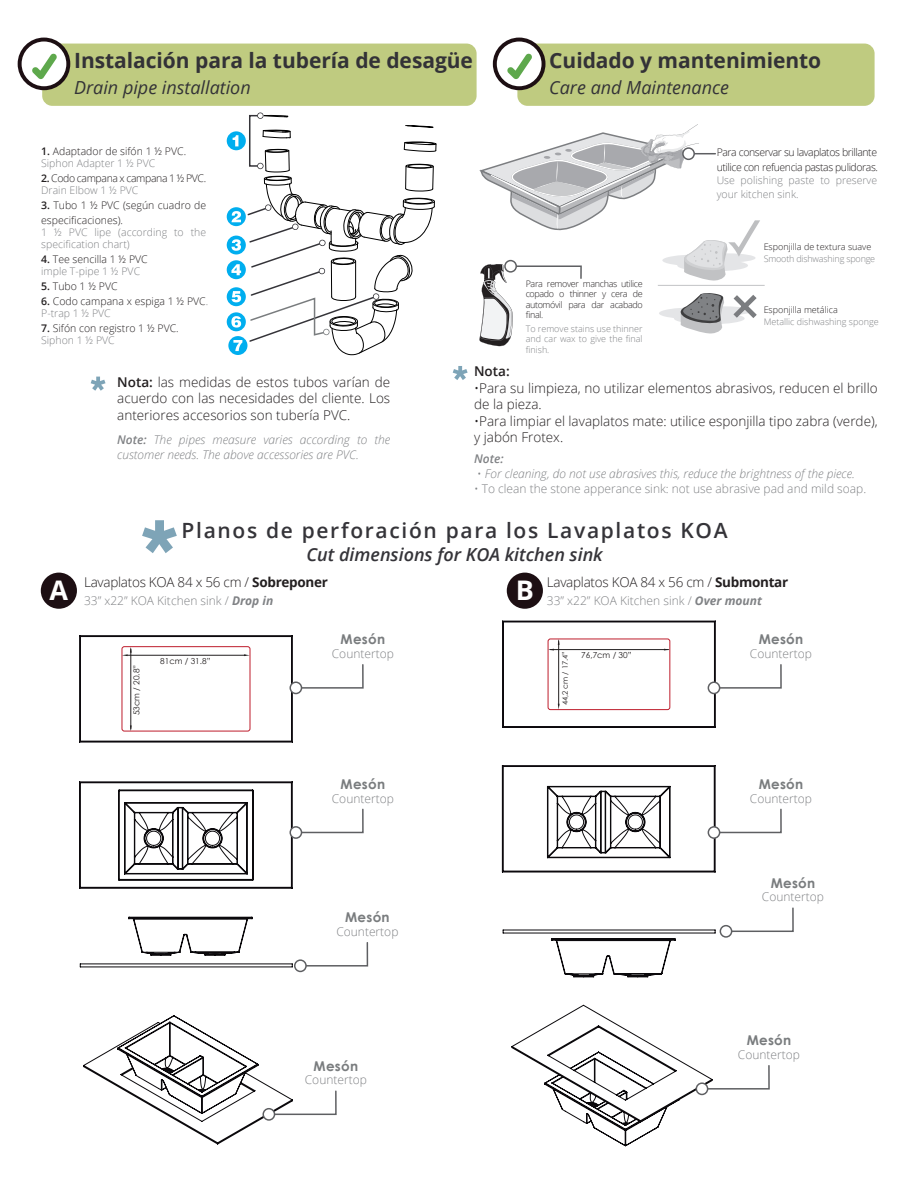
<style>
.page{position:relative;width:918px;height:1188px;background:#fff}
.page>*{position:absolute;margin:0;border:0;box-sizing:border-box;transform-origin:0 0}
.t1{font:700 27px "Open Sans";color:#fff}
.t2{font:700 21px "Open Sans";color:#333237}
.t3{font:600 21px "Open Sans";letter-spacing:.08em;color:#353439}
.t4{font:italic 18px "Open Sans";color:#333237}
.t5{font:italic 600 18px "Open Sans";color:#353439}
.t6{font:300 13.5px/16.5px "Open Sans";color:#231f20}
.t7{font:300 13.5px "Open Sans";letter-spacing:-.02em;color:#231f20}
.t8{font:700 13.5px "Century Gothic";letter-spacing:.02em;color:#797c7e}
.t9{font:600 13.5px "Open Sans";color:#231f20}
.t10{font:300 12px "Open Sans";color:#808285}
.t11{font:italic 300 12px/15px "Open Sans";color:#808285}
.t12{font:italic 600 12px "Open Sans";color:#808285}
.t13{font:300 10.5px/12px "Open Sans";color:#231f20}
.t14{font:300 10.5px/13.5px "Open Sans";color:#808285}
.t15{font:300 10.5px/15px "Open Sans";letter-spacing:-.04em;color:#231f20}
.t16{font:300 10.5px/12px "Open Sans";letter-spacing:-.035em;color:#231f20}
.t17{font:300 9px/10.5px "Open Sans";color:#808285;text-align:justify}
.t18{font:300 9px/10.5px "Open Sans";letter-spacing:-.04em;color:#231f20;text-align:justify}
.t19{font:300 9px "Open Sans";color:#231f20}
.t20{font:300 9px "Open Sans";letter-spacing:-.02em;color:#808285}
.t21{font:8.25px "Century Gothic";color:#231f20}
.t22{font:7.5px "Century Gothic";color:#231f20}
.s1{font-weight:600}
.s2{color:#808285}
.s3{font-style:normal}
.s4{font-weight:700}
.s5{font-weight:700;font-style:italic}
</style>
<div class="page">
<div style="left:42px;top:44px;width:435px;height:62px;background:#bfcb80;border-radius:10px"></div>
<svg style="left:18px;top:38px;width:52px;height:52px"></svg>
<div style="left:517px;top:44px;width:358px;height:62px;background:#bfcb80;border-radius:10px"></div>
<svg style="left:493px;top:38px;width:52px;height:52px"></svg>
<svg style="left:453px;top:366px;width:15px;height:14px"></svg>
<hr style="left:658px;top:285px;width:107px;height:1px;background:#c2c3c5">
<svg style="left:142px;top:520px;width:35px;height:33px"></svg>
<svg style="left:479px;top:124px;width:281px;height:222px"></svg>
<svg style="left:91px;top:377px;width:15px;height:14px"></svg>
<div style="left:227px;top:131px;width:19px;height:19px;background:#00aeef;border-radius:50%"></div>
<div style="left:227px;top:207px;width:19px;height:19px;background:#00aeef;border-radius:50%"></div>
<div style="left:227px;top:236px;width:19px;height:19px;background:#00aeef;border-radius:50%"></div>
<div style="left:227px;top:260px;width:19px;height:19px;background:#00aeef;border-radius:50%"></div>
<div style="left:227px;top:287px;width:19px;height:19px;background:#00aeef;border-radius:50%"></div>
<div style="left:227px;top:312px;width:19px;height:19px;background:#00aeef;border-radius:50%"></div>
<svg style="left:228px;top:336px;width:19px;height:19px"></svg>
<svg style="left:231px;top:105px;width:206px;height:251px"></svg>
<svg style="left:502px;top:621px;width:280px;height:107px"></svg>
<svg style="left:502px;top:765px;width:280px;height:108px"></svg>
<svg style="left:503px;top:907px;width:291px;height:70px"></svg>
<svg style="left:511px;top:1005px;width:259px;height:141px"></svg>
<svg style="left:79px;top:635px;width:285px;height:108px"></svg>
<svg style="left:79px;top:781px;width:285px;height:108px"></svg>
<svg style="left:80px;top:917px;width:289px;height:55px"></svg>
<svg style="left:83px;top:1015px;width:254px;height:129px"></svg>
<div style="left:41px;top:573px;width:36px;height:36px;background:#1d0f13;border-radius:50%"></div>
<div style="left:507px;top:573px;width:36px;height:36px;background:#1d0f13;border-radius:50%"></div>
<h2 class="t2" style="left:74px;top:46px;width:400px">Instalación para la tubería de desagüe</h2>
<h3 class="t4" style="left:74px;top:75px;width:178px">Drain pipe installation</h3>
<p class="t13" style="left:41px;top:145px;width:146px"><span class="s1">1.</span> Adaptador de sifón 1 ½ PVC.<br><span class="s2">Siphon Adapter 1 ½ PVC</span></p>
<p class="t16" style="left:41px;top:172px;width:167px"><span class="s1">2.</span> Codo campana x campana 1 ½ PVC.<br><span class="s2">Drain Elbow 1 ½ PVC</span></p>
<p class="t13" style="left:41px;top:198px;width:166px;line-height:15px"><span class="s1">3.</span> Tubo 1 ½ PVC (según cuadro de especificaciones).</p>
<p class="t14" style="left:41px;top:226px;width:167px;line-height:12px">1 ½ PVC lipe (according to the specification chart)</p>
<p class="t13" style="left:41px;top:253px;width:108px"><span class="s1">4.</span> Tee sencilla 1 ½ PVC <span class="s2">imple T-pipe 1 ½ PVC</span></p>
<p class="t13" style="left:41px;top:280px;width:78px"><span class="s1">5.</span> Tubo 1 ½ PVC</p>
<p class="t13" style="left:41px;top:295px;width:168px"><span class="s1">6.</span> Codo campana x espiga 1 ½ PVC<span class="s2">.<br>P-trap 1 ½ PVC</span></p>
<p class="t13" style="left:41px;top:322px;width:139px"><span class="s1">7.</span> Sifón con registro 1 ½ PVC.<br><span class="s2">Siphon 1 ½ PVC</span></p>
<h2 class="t2" style="left:549px;top:46px;width:273px">Cuidado y mantenimiento</h2>
<h3 class="t4" style="left:549px;top:75px;width:181px">Care and Maintenance</h3>
<p class="t15" style="left:717px;top:144px;width:163px">Para conservar su lavaplatos brillante utilice con refuencia pastas pulidoras.</p>
<p class="t14" style="left:717px;top:174px;width:162px">Use polishing paste to preserve your kitchen sink.</p>
<p class="t18" style="left:526px;top:278px;width:118px">Para remover manchas utilice copado o thinner y cera de automóvil para dar acabado final.</p>
<p class="t17" style="left:526px;top:323px;width:118px">To remove stains use thinner and car wax to give the final finish.</p>
<p class="t19" style="left:764px;top:240px;width:109px">Esponjilla de textura suave</p>
<p class="t20" style="left:764px;top:252px;width:113px">Smooth dishwashing sponge</p>
<p class="t19" style="left:764px;top:303px;width:76px">Esponjilla metálica</p>
<p class="t17" style="left:764px;top:316px;width:117px">Metallic dishwashing sponge</p>
<p class="t6" style="left:117px;top:373px;width:275px;text-align:justify"><span class="s1">Nota:</span> las medidas de estos tubos varían de acuerdo con las necesidades del cliente. Los anteriores accesorios son tubería PVC.</p>
<p class="t11" style="left:117px;top:432px;width:275px"><span class="s1">Note:</span> The pipes measure varies according to the customer needs. The above accessories are PVC.</p>
<p class="t9" style="left:474px;top:362px;width:37px">Nota:</p>
<p class="t6" style="left:474px;top:379px;width:405px">•Para su limpieza, no utilizar elementos abrasivos, reducen el brillo de la pieza.</p>
<p class="t6" style="left:474px;top:412px;width:405px">•Para limpiar el lavaplatos mate: utilice esponjilla tipo zabra (verde), y jabón Frotex.</p>
<p class="t12" style="left:474px;top:451px;width:31px">Note:</p>
<p class="t11" style="left:477px;top:466px;width:379px"><span class="s3">•</span> For cleaning, do not use abrasives this, reduce the brightness of the piece.</p>
<p class="t10" style="left:474px;top:481px;width:394px">• To clean the stone apperance sink: not use abrasive pad and mild soap.</p>
<h2 class="t3" style="left:182px;top:516px;width:548px">Planos de perforación para los Lavaplatos KOA</h2>
<h3 class="t5" style="left:306px;top:542px;width:298px">Cut dimensions for KOA kitchen sink</h3>
<p class="t7" style="left:84px;top:573px;width:246px">Lavaplatos KOA 84 x 56 cm / <span class="s4">Sobreponer</span></p>
<p class="t10" style="left:84px;top:593px;width:191px">33” x22” KOA Kitchen sink / <span class="s5">Drop in</span></p>
<h1 class="t1" style="left:50px;top:571px;width:20px">A</h1>
<h1 class="t1" style="left:516px;top:571px;width:20px">B</h1>
<p class="t7" style="left:547px;top:573px;width:243px">Lavaplatos KOA 84 x 56 cm / <span class="s4">Submontar</span></p>
<p class="t10" style="left:547px;top:593px;width:217px">33” x22” KOA Kitchen sink / <span class="s5">Over mount</span></p>
<p class="t21" style="left:131px;top:715px;width:52px;rotate:-90deg">53cm / 20.8”</p>
<p class="t21" style="left:160px;top:655px;width:52px">81cm / 31.8”</p>
<p class="t8" style="left:341px;top:629px;width:46px">Mesón</p>
<p class="t10" style="left:332px;top:645px;width:64px">Countertop</p>
<p class="t22" style="left:560px;top:705px;width:56px;rotate:-90deg">44,2 cm / 17.4”</p>
<p class="t21" style="left:581px;top:649px;width:52px">76,7cm / 30”</p>
<p class="t8" style="left:759px;top:629px;width:46px">Mesón</p>
<p class="t10" style="left:750px;top:645px;width:64px">Countertop</p>
<p class="t8" style="left:341px;top:774px;width:46px">Mesón</p>
<p class="t10" style="left:332px;top:790px;width:64px">Countertop</p>
<p class="t8" style="left:759px;top:774px;width:46px">Mesón</p>
<p class="t10" style="left:750px;top:790px;width:64px">Countertop</p>
<p class="t8" style="left:345px;top:907px;width:46px">Mesón</p>
<p class="t10" style="left:336px;top:923px;width:64px">Countertop</p>
<p class="t8" style="left:771px;top:873px;width:46px">Mesón</p>
<p class="t10" style="left:762px;top:889px;width:64px">Countertop</p>
<p class="t8" style="left:314px;top:1056px;width:46px">Mesón</p>
<p class="t10" style="left:305px;top:1072px;width:64px">Countertop</p>
<p class="t8" style="left:747px;top:1030px;width:46px">Mesón</p>
<p class="t10" style="left:738px;top:1046px;width:64px">Countertop</p>
</div>
